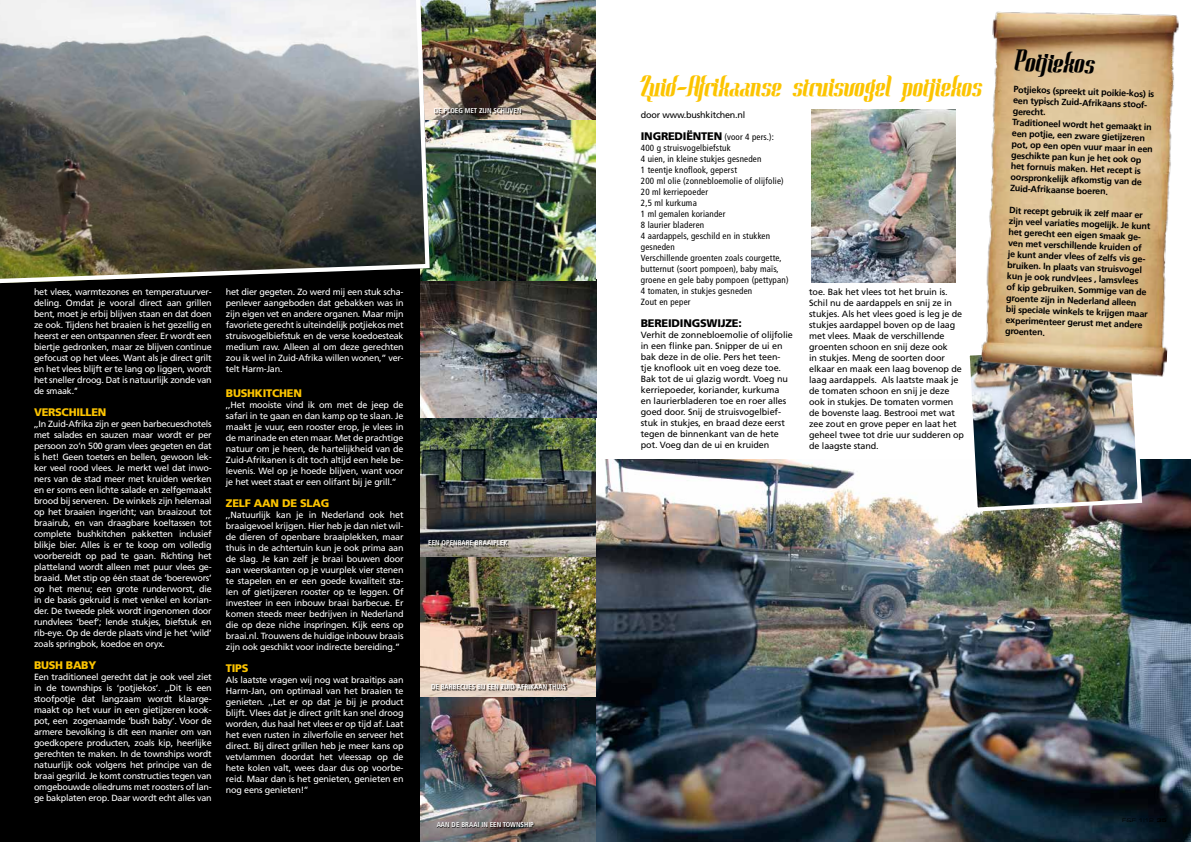
<style>
.page{position:relative;width:1191px;height:842px;background:#fff}
.page>*{position:absolute;margin:0;border:0;box-sizing:border-box;transform-origin:0 0}
.t1{font:800 22px "Context Clipped";color:#fcc400}
.t2{font:800 22px "Context Clipped";color:#000}
.t3{font:900 11px "Frutiger";letter-spacing:-.02em;color:#fcc400}
.t4{font:900 11px "Frutiger";letter-spacing:-.02em;color:#000}
.t5{font:9px/11px "Frutiger";letter-spacing:-.025em;color:#fff;text-align:justify}
.t6{font:9px/11px "Frutiger";letter-spacing:-.01em;color:#000}
.t7{font:700 9px/11px "Frutiger";color:#000}
.t8{font:condensed 9px/11px "Frutiger";letter-spacing:.02em;color:#000}
.t9{font:700 condensed 7px "Frutiger";color:#fff}
.s1{font-weight:900;font-stretch:normal;font-size:11px}
</style>
<div class="page">
<img style="left:595px;top:459px;width:596px;height:383px">
<img style="left:963px;top:355px;width:181px;height:159px">
<img style="left:420px;top:417px;width:175px;height:140px">
<img style="left:420px;top:0;width:176px;height:417px">
<img style="left:420px;top:696px;width:175px;height:146px">
<img style="left:420px;top:557px;width:175px;height:139px">
<img style="left:980px;top:11px;width:199px;height:366px">
<img style="left:811px;top:109px;width:144px;height:173px">
<div style="left:429px;top:541px;width:80px;height:6px;background:#000;opacity:.75"></div>
<div style="left:435px;top:109px;width:87px;height:6px;background:#000;opacity:.75"></div>
<div style="left:432px;top:685px;width:135px;height:6px;background:#000;opacity:.75"></div>
<div style="left:437px;top:822px;width:98px;height:6px;background:#000;opacity:.75"></div>
<div style="left:0;top:0;width:420px;height:842px;background:#000"></div>
<svg style="left:0;top:0;width:432px;height:286px;background:#7b7b75"></svg>
<p class="t9" style="left:434px;top:107px;width:89px">DE PLOEG MET ZIJN SCHIJVEN</p>
<p class="t5" style="left:34px;top:286px;width:179px">het vlees, warmtezones en temperatuurver&shy;deling. Omdat je vooral direct aan grillen bent, moet je erbij blijven staan en dat doen ze ook. Tijdens het braaien is het gezellig en heerst er een ontspannen sfeer. Er wordt een biertje gedronken, maar ze blijven continue gefocust op het vlees. Want als je direct grilt en het vlees blijft er te lang op liggen, wordt het sneller droog. Dat is natuurlijk zonde van de smaak.’’</p>
<p class="t3" style="left:34px;top:405px;width:74px">VERSCHILLEN</p>
<p class="t5" style="left:34px;top:418px;width:179px">,,In Zuid-Afrika zijn er geen barbecueschotels met salades en sauzen maar wordt er per persoon zo’n 500 gram vlees gegeten en dat is het! Geen toeters en bellen, gewoon lek&shy;ker veel rood vlees. Je merkt wel dat inwo&shy;ners van de stad meer met kruiden werken en er soms een lichte salade en zelfgemaakt brood bij serveren. De winkels zijn helemaal op het braaien ingericht; van braaizout tot braairub, en van draagbare koeltassen tot complete bushkitchen pakketten inclusief blikje bier. Alles is er te koop om volledig voorbereidt op pad te gaan. Richting het platteland wordt alleen met puur vlees ge&shy;braaid. Met stip op één staat de ‘boerewors’ op het menu; een grote runderworst, die in de basis gekruid is met venkel en korian&shy;der. De tweede plek wordt ingenomen door rundvlees ‘beef’; lende stukjes, biefstuk en rib-eye. Op de derde plaats vind je het ‘wild’ zoals springbok, koedoe en oryx.</p>
<p class="t3" style="left:34px;top:658px;width:64px">BUSH BABY</p>
<p class="t5" style="left:34px;top:671px;width:179px">Een traditioneel gerecht dat je ook veel ziet in de townships is ‘potjiekos’. ,,Dit is een stoofpotje dat langzaam wordt klaarge&shy;maakt op het vuur in een gietijzeren kook&shy;pot, een zogenaamde ‘bush baby’. Voor de armere bevolking is dit een manier om van goedkopere producten, zoals kip, heerlijke gerechten te maken. In de townships wordt natuurlijk ook volgens het principe van de braai gegrild. Je komt constructies tegen van omgebouwde oliedrums met roosters of lan&shy;ge bakplaten erop. Daar wordt echt alles van</p>
<p class="t5" style="left:226px;top:286px;width:179px">het dier gegeten. Zo werd mij een stuk scha&shy;penlever aangeboden dat gebakken was in zijn eigen vet en andere organen. Maar mijn favoriete gerecht is uiteindelijk potjiekos met struisvogelbiefstuk en de verse koedoesteak medium raw. Alleen al om deze gerechten zou ik wel in Zuid-Afrika willen wonen,” ver&shy;telt Harm-Jan.</p>
<p class="t3" style="left:226px;top:387px;width:78px">BUSHKITCHEN</p>
<p class="t5" style="left:226px;top:400px;width:179px">,,Het mooiste vind ik om met de jeep de safari in te gaan en dan kamp op te slaan. Je maakt je vuur, een rooster erop, je vlees in de marinade en eten maar. Met de prachtige natuur om je heen, de hartelijkheid van de Zuid-Afrikanen is dit toch altijd een hele be&shy;levenis. Wel op je hoede blijven, want voor je het weet staat er een olifant bij je grill.’’</p>
<p class="t3" style="left:226px;top:497px;width:105px">ZELF AAN DE SLAG</p>
<p class="t5" style="left:226px;top:510px;width:179px">,,Natuurlijk kan je in Nederland ook het braaigevoel krijgen. Hier heb je dan niet wil&shy;de dieren of openbare braaiplekken, maar thuis in de achtertuin kun je ook prima aan de slag. Je kan zelf je braai bouwen door aan weerskanten op je vuurplek vier stenen te stapelen en er een goede kwaliteit sta&shy;len of gietijzeren rooster op te leggen. Of investeer in een inbouw braai barbecue. Er komen steeds meer bedrijven in Nederland die op deze niche inspringen. Kijk eens op braai.nl. Trouwens de huidige inbouw braais zijn ook geschikt voor indirecte bereiding.”</p>
<p class="t3" style="left:226px;top:662px;width:24px">TIPS</p>
<p class="t5" style="left:226px;top:675px;width:179px">Als laatste vragen wij nog wat braaitips aan Harm-Jan, om optimaal van het braaien te genieten. ,,Let er op dat je bij je product blijft. Vlees dat je direct grilt kan snel droog worden, dus haal het vlees er op tijd af. Laat het even rusten in zilverfolie en serveer het direct. Bij direct grillen heb je meer kans op vetvlammen doordat het vleessap op de hete kolen valt, wees daar dus op voorbe&shy;reid. Maar dan is het genieten, genieten en nog eens genieten!’’</p>
<p class="t9" style="left:428px;top:539px;width:81px">EEN OPENBARE BRAAIPLEK</p>
<p class="t9" style="left:431px;top:683px;width:137px">DE BARBECUES BIJ EEN ZUID-AFRIKAAN THUIS</p>
<p class="t9" style="left:437px;top:820px;width:99px">AAN DE BRAAI IN EE N TOWNSHIP</p>
<h1 class="t1" style="left:641px;top:72px;width:343px">Zuid-Afrikaanse struisvogel potjiekos</h1>
<p class="t6" style="left:641px;top:109px;width:106px">door www.bushkitchen.nl</p>
<p class="t8" style="left:641px;top:131px;width:149px"><span class="s1">INGREDIËNTEN</span> (voor 4 pers.):<br>400 g struisvogelbiefstuk<br>4 uien, in kleine stukjes gesneden<br>1 teentje knoflook, geperst<br>200 ml olie (zonnebloemolie of olijfolie)<br>20 ml kerriepoeder<br>2,5 ml kurkuma<br>1 ml gemalen koriander<br>8 laurier bladeren<br>4 aardappels, geschild en in stukken gesneden<br>Verschillende groenten zoals courgette, butternut (soort pompoen), baby maïs, groene en gele baby pompoen (pettypan)<br>4 tomaten, in stukjes gesneden<br>Zout en peper</p>
<p class="t4" style="left:641px;top:316px;width:102px">BEREIDINGSWIJZE:</p>
<p class="t6" style="left:641px;top:329px;width:153px">Verhit de zonnebloemolie of olijfolie in een flinke pan. Snipper de ui en bak deze in de olie. Pers het teen&shy;tje knoflook uit en voeg deze toe.<br>Bak tot de ui glazig wordt. Voeg nu kerriepoeder, koriander, kurkuma<br>en laurierbladeren toe en roer alles goed door. Snij de struisvogelbief&shy;stuk in stukjes, en braad deze eerst tegen de binnenkant van de hete pot. Voeg dan de ui en kruiden</p>
<p class="t6" style="left:809px;top:286px;width:156px">toe. Bak het vlees tot het bruin is.<br>Schil nu de aardappels en snij ze in stukjes. Als het vlees goed is leg je de stukjes aardappel boven op de laag met vlees. Maak de verschillende groenten schoon en snij deze ook<br>in stukjes. Meng de soorten door elkaar en maak een laag bovenop de laag aardappels. Als laatste maak je de tomaten schoon en snij je deze ook in stukjes. De tomaten vormen de bovenste laag. Bestrooi met wat zee zout en grove peper en laat het geheel twee tot drie uur sudderen op de laagste stand.</p>
<h1 class="t2" style="left:1015px;top:46px;width:82px;rotate:2deg">Potjiekos</h1>
<p class="t7" style="left:1013px;top:84px;width:143px;rotate:2deg">Potjiekos (spreekt uit poikie-kos) is een typisch Zuid-Afrikaans stoof&shy;gerecht.<br>Traditioneel wordt het gemaakt in een potjie, een zware gietijzeren pot, op een open vuur maar in een geschikte pan kun je het ook op het fornuis maken. Het recept is oorspronkelijk afkomstig van de<br>Zuid-Afrikaanse boeren.</p>
<p class="t7" style="left:1009px;top:205px;width:144px;rotate:2deg">Dit recept gebruik ik zelf maar er zijn veel variaties mogelijk. Je kunt het gerecht een eigen smaak ge&shy;ven met verschillende kruiden of je kunt ander vlees of zelfs vis ge&shy;bruiken. In plaats van struisvogel kun je ook rundvlees , lamsvlees of kip gebruiken. Sommige van de groente zijn in Nederland alleen bij speciale winkels te krijgen maar experimenteer gerust met andere groenten.</p>
</div>
